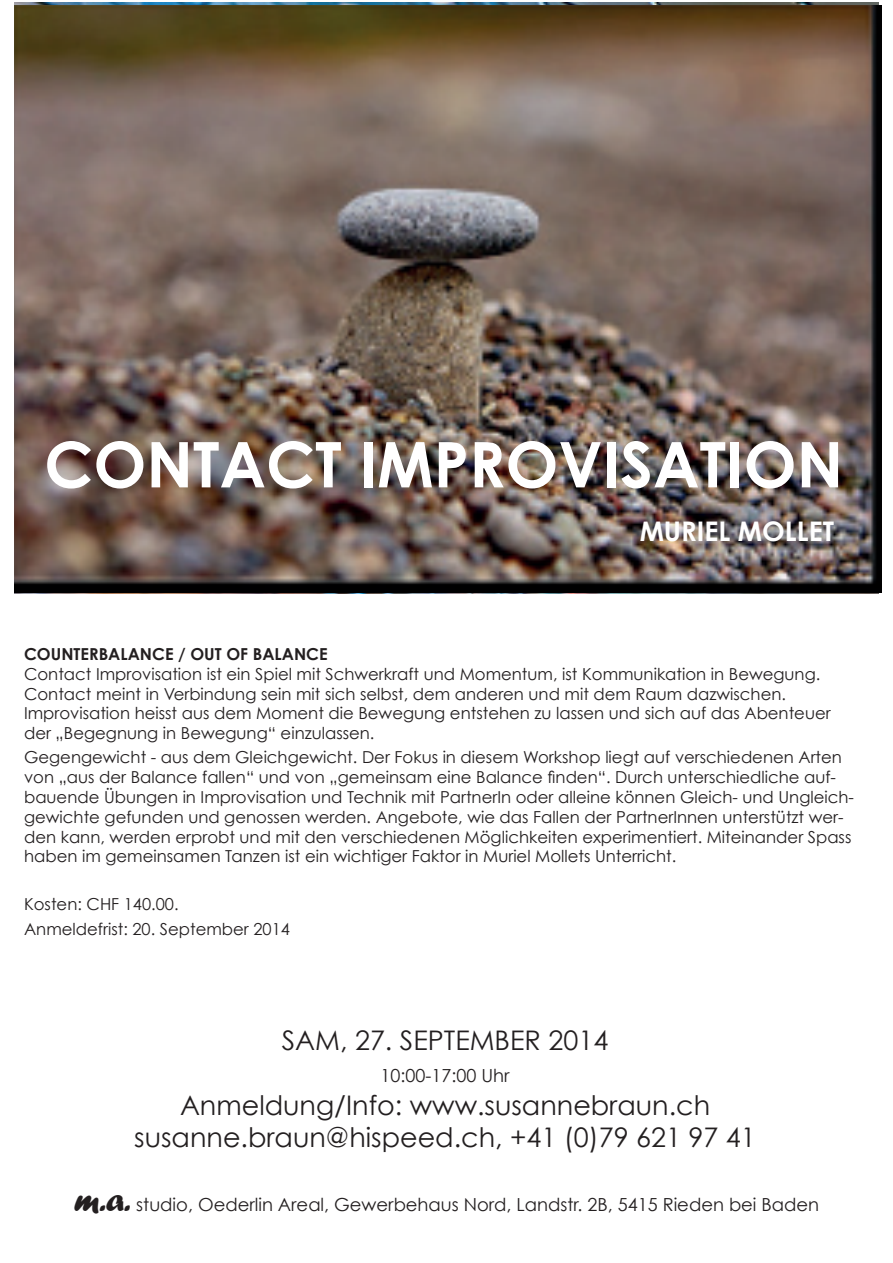
<style>
.page{position:relative;width:893px;height:1263px;background:#fff}
.page>*{position:absolute;margin:0;border:0;box-sizing:border-box;transform-origin:0 0}
.t1{font:700 63px "Century Gothic";color:#fff}
.t2{font:27px/32.4px "Century Gothic";color:#231f20;text-align:center}
.t3{font:700 27px "Century Gothic";color:#fff}
.t4{font:18px "Century Gothic";color:#231f20}
.t5{font:16.5px/19.8px "Century Gothic";color:#231f20}
.t6{font:700 16.5px "Century Gothic";color:#231f20}
.s1{font-family:"Forte";font-size:33px}
</style>
<div class="page">
<img style="left:14px;top:5px;width:868px;height:588px">
<h1 class="t1" style="left:44px;top:425px;width:800px">CONTACT IMPROVISATION</h1>
<h2 class="t3" style="left:640px;top:515px;width:196px">MURIEL MOLLET</h2>
<p class="t6" style="left:24px;top:644px;width:305px">COUNTERBALANCE / OUT OF BALANCE</p>
<p class="t5" style="left:24px;top:664px;width:808px">Contact Improvisation ist ein Spiel mit Schwerkraft und Momentum, ist Kommunikation in Bewegung.<br>Contact meint in Verbindung sein mit sich selbst, dem anderen und mit dem Raum dazwischen.<br>Improvisation heisst aus dem Moment die Bewegung entstehen zu lassen und sich auf das Abenteuer der „Begegnung in Bewegung“ einzulassen.</p>
<p class="t5" style="left:24px;top:747px;width:831px">Gegengewicht - aus dem Gleichgewicht. Der Fokus in diesem Workshop liegt auf verschiedenen Arten von „aus der Balance fallen“ und von „gemeinsam eine Balance finden“. Durch unterschiedliche auf&shy;bauende Übungen in Improvisation und Technik mit PartnerIn oder alleine können Gleich- und Ungleich&shy;gewichte gefunden und genossen werden. Angebote, wie das Fallen der PartnerInnen unterstützt wer&shy;den kann, werden erprobt und mit den verschiedenen Möglichkeiten experimentiert. Miteinander Spass haben im gemeinsamen Tanzen ist ein wichtiger Faktor in Muriel Mollets Unterricht.</p>
<p class="t5" style="left:24px;top:892px;width:267px;line-height:24px">Kosten: CHF 140.00.<br>Anmeldefrist: 20. September 2014</p>
<h2 class="t2" style="left:282px;top:1023px;width:328px">SAM, 27. SEPTEMBER 2014</h2>
<p class="t4" style="left:381px;top:1065px;width:130px">10:00-17:00 Uhr</p>
<h2 class="t2" style="left:134px;top:1088px;width:623px">Anmeldung/Info: www.susannebraun.ch susanne.braun@hispeed.ch, +41 (0)79 621 97 41</h2>
<p class="t4" style="left:74px;top:1193px;width:747px"><span class="s1">m.a.</span> studio, Oederlin Areal, Gewerbehaus Nord, Landstr. 2B, 5415 Rieden bei Baden</p>
</div>
